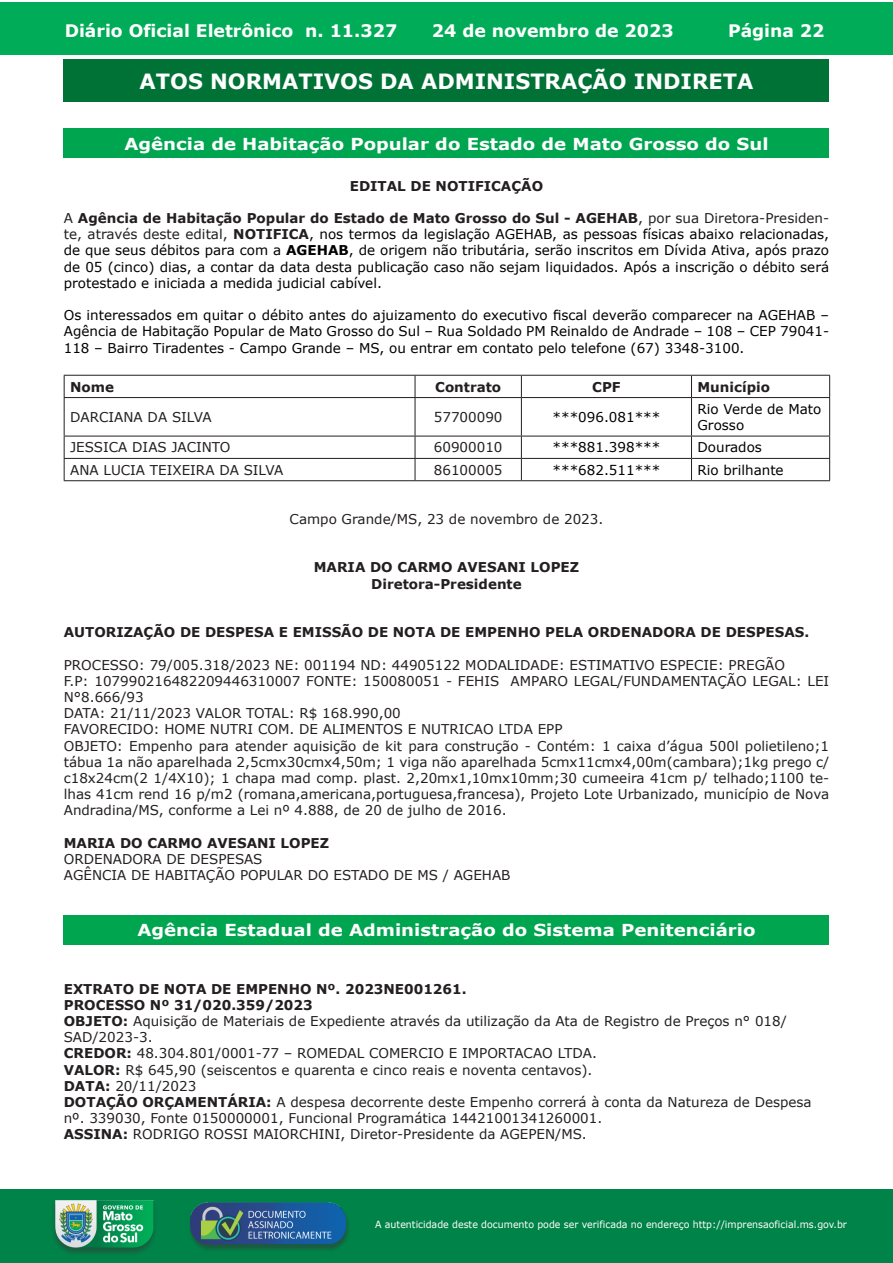
<style>
.page{position:relative;width:893px;height:1263px;background:#fff}
.page>*{position:absolute;margin:0;border:0;box-sizing:border-box;transform-origin:0 0}
.t1{font:700 21px "Verdana";color:#fff}
.t2{font:700 17.25px "Verdana";color:#fff}
.t3{font:700 16.5px "Verdana";color:#fff;scale:1.1 1}
.t4{font:13.5px/16.2px "Verdana";color:#231f20}
.t5{font:13.5px/16.2px "Verdana";color:#000;text-align:justify}
.t6{font:700 13.5px/16.2px "Verdana";color:#231f20;text-align:center}
.t7{font:9.9px "Verdana";color:#fff;scale:.95 1}
.s1{color:#231f20}
.s2{font-weight:700;color:#231f20}
.s3{font-weight:700}
</style>
<div class="page">
<div style="left:0;top:2px;width:893px;height:53px;background:#00ac57"></div>
<div style="left:1px;top:1189px;width:892px;height:74px;background:#008349"></div>
<img style="left:49px;top:1198px;width:111px;height:61px">
<img style="left:185px;top:1201px;width:168px;height:54px">
<div style="left:64px;top:60px;width:765px;height:42px;background:#007236"></div>
<div style="left:64px;top:128px;width:765px;height:30px;background:#00a54f"></div>
<hr style="left:64px;top:375px;width:351px;height:1px;background:#231f20">
<svg style="left:64px;top:376px;width:1px;height:21px"></svg>
<hr style="left:415px;top:375px;width:106px;height:1px;background:#231f20">
<svg style="left:415px;top:376px;width:1px;height:21px"></svg>
<hr style="left:521px;top:375px;width:170px;height:1px;background:#231f20">
<svg style="left:521px;top:376px;width:1px;height:21px"></svg>
<hr style="left:691px;top:375px;width:139px;height:1px;background:#231f20">
<svg style="left:691px;top:376px;width:1px;height:21px"></svg>
<svg style="left:829px;top:376px;width:1px;height:21px"></svg>
<hr style="left:64px;top:397px;width:351px;height:1px;background:#231f20">
<hr style="left:64px;top:398px;width:1px;height:38px;background:#231f20">
<hr style="left:415px;top:397px;width:106px;height:1px;background:#231f20">
<hr style="left:415px;top:398px;width:1px;height:38px;background:#231f20">
<hr style="left:521px;top:397px;width:170px;height:1px;background:#231f20">
<hr style="left:521px;top:398px;width:1px;height:38px;background:#231f20">
<hr style="left:691px;top:397px;width:139px;height:1px;background:#231f20">
<hr style="left:691px;top:398px;width:1px;height:38px;background:#231f20">
<hr style="left:829px;top:398px;width:1px;height:38px;background:#231f20">
<hr style="left:64px;top:436px;width:351px;height:1px;background:#231f20">
<hr style="left:415px;top:436px;width:106px;height:1px;background:#231f20">
<hr style="left:521px;top:436px;width:170px;height:1px;background:#231f20">
<hr style="left:691px;top:436px;width:139px;height:1px;background:#231f20">
<hr style="left:64px;top:458px;width:351px;height:1px;background:#231f20">
<svg style="left:64px;top:436px;width:1px;height:44px"></svg>
<hr style="left:415px;top:458px;width:106px;height:1px;background:#231f20">
<svg style="left:415px;top:436px;width:1px;height:44px"></svg>
<hr style="left:521px;top:458px;width:170px;height:1px;background:#231f20">
<svg style="left:521px;top:436px;width:1px;height:44px"></svg>
<hr style="left:691px;top:458px;width:139px;height:1px;background:#231f20">
<svg style="left:691px;top:436px;width:1px;height:44px"></svg>
<svg style="left:829px;top:436px;width:1px;height:44px"></svg>
<hr style="left:64px;top:480px;width:351px;height:1px;background:#231f20">
<hr style="left:415px;top:480px;width:106px;height:1px;background:#231f20">
<hr style="left:521px;top:480px;width:170px;height:1px;background:#231f20">
<hr style="left:691px;top:480px;width:139px;height:1px;background:#231f20">
<div style="left:64px;top:915px;width:765px;height:30px;background:#00a54f"></div>
<p class="t2" style="left:65px;top:18px;width:334px">Diário Oficial Eletrônico n. 11.327</p>
<p class="t2" style="left:432px;top:18px;width:243px">24 de novembro de 2023</p>
<p class="t2" style="left:728px;top:18px;width:98px">Página 22</p>
<h1 class="t1" style="left:140px;top:66px;width:615px">ATOS NORMATIVOS DA ADMINISTRAÇÃO INDIRETA</h1>
<p class="t3" style="left:124px;top:132px;width:587px">Agência de Habitação Popular do Estado de Mato Grosso do Sul</p>
<p class="t6" style="left:350px;top:177px;width:195px">EDITAL DE NOTIFICAÇÃO</p>
<p class="t5" style="left:64px;top:210px;width:767px"><span class="s1">A</span> <span class="s2">Agência de Habitação Popular do Estado de Mato Grosso do Sul - AGEHAB</span><span class="s1">, por sua Diretora-Presiden&shy;te, através deste edital,</span> <span class="s2">NOTIFICA</span>, nos termos da legislação AGEHAB, as pessoas físicas abaixo relacionadas, de que seus débitos para com a <span class="s3">AGEHAB</span>, de origem não tributária, serão inscritos em Dívida Ativa, após prazo de 05 (cinco) dias, a contar da data desta publicação caso não sejam liquidados. Após a inscrição o débito será protestado e iniciada a medida judicial cabível.</p>
<p class="t5" style="left:64px;top:307px;width:767px">Os interessados em quitar o débito antes do ajuizamento do executivo fiscal deverão comparecer na AGEHAB – Agência de Habitação Popular de Mato Grosso do Sul – Rua Soldado PM Reinaldo de Andrade – 108 – CEP 79041- 118 – Bairro Tiradentes - Campo Grande – MS, ou entrar em contato pelo telefone (67) 3348-3100.</p>
<p class="t6" style="left:70px;top:378px;width:45px">Nome</p>
<p class="t6" style="left:435px;top:378px;width:67px">Contrato</p>
<p class="t6" style="left:592px;top:378px;width:30px">CPF</p>
<p class="t6" style="left:697px;top:378px;width:74px">Município</p>
<p class="t4" style="left:70px;top:409px;width:143px">DARCIANA DA SILVA</p>
<p class="t4" style="left:434px;top:409px;width:70px">57700090</p>
<p class="t5" style="left:552px;top:409px;width:109px">***096.081***</p>
<p class="t5" style="left:697px;top:401px;width:125px">Rio Verde de Mato<br>Grosso</p>
<p class="t4" style="left:70px;top:439px;width:162px">JESSICA DIAS JACINTO</p>
<p class="t4" style="left:434px;top:439px;width:70px">60900010</p>
<p class="t5" style="left:552px;top:439px;width:109px">***881.398***</p>
<p class="t5" style="left:697px;top:439px;width:66px">Dourados</p>
<p class="t4" style="left:70px;top:462px;width:215px">ANA LUCIA TEIXEIRA DA SILVA</p>
<p class="t4" style="left:434px;top:462px;width:70px">86100005</p>
<p class="t5" style="left:552px;top:462px;width:109px">***682.511***</p>
<p class="t5" style="left:697px;top:462px;width:88px">Rio brilhante</p>
<p class="t4" style="left:290px;top:511px;width:315px">Campo Grande/MS, 23 de novembro de 2023.</p>
<p class="t6" style="left:314px;top:559px;width:267px">MARIA DO CARMO AVESANI LOPEZ<br>Diretora-Presidente</p>
<p class="t6" style="left:64px;top:624px;width:747px">AUTORIZAÇÃO DE DESPESA E EMISSÃO DE NOTA DE EMPENHO PELA ORDENADORA DE DESPESAS.</p>
<p class="t4" style="left:64px;top:656px;width:767px">PROCESSO: 79/005.318/2023 NE: 001194 ND: 44905122 MODALIDADE: ESTIMATIVO ESPECIE: PREGÃO<br>F.P: 107990216482209446310007 FONTE: 150080051 - FEHIS AMPARO LEGAL/FUNDAMENTAÇÃO LEGAL: LEI N°8.666/93<br>DATA: 21/11/2023 VALOR TOTAL: R$ 168.990,00<br>FAVORECIDO: HOME NUTRI COM. DE ALIMENTOS E NUTRICAO LTDA EPP<br>OBJETO: Empenho para atender aquisição de kit para construção - Contém: 1 caixa d’água 500l polietileno;1 tábua 1a não aparelhada 2,5cmx30cmx4,50m; 1 viga não aparelhada 5cmx11cmx4,00m(cambara);1kg prego c/ c18x24cm(2 1/4X10); 1 chapa mad comp. plast. 2,20mx1,10mx10mm;30 cumeeira 41cm p/ telhado;1100 te&shy;lhas 41cm rend 16 p/m2 (romana,americana,portuguesa,francesa), Projeto Lote Urbanizado, município de Nova Andradina/MS, conforme a Lei nº 4.888, de 20 de julho de 2016.</p>
<p class="t6" style="left:64px;top:834px;width:267px">MARIA DO CARMO AVESANI LOPEZ</p>
<p class="t4" style="left:64px;top:851px;width:448px">ORDENADORA DE DESPESAS<br>AGÊNCIA DE HABITAÇÃO POPULAR DO ESTADO DE MS / AGEHAB</p>
<p class="t3" style="left:137px;top:919px;width:563px">Agência Estadual de Administração do Sistema Penitenciário</p>
<p class="t4" style="left:64px;top:980px;width:749px"><span class="s3">EXTRATO DE NOTA DE EMPENHO Nº. 2023NE001261.<br>PROCESSO Nº 31/020.359/2023<br>OBJETO:</span> Aquisição de Materiais de Expediente através da utilização da Ata de Registro de Preços n° 018/ SAD/2023-3.<br><span class="s3">CREDOR:</span> 48.304.801/0001-77 – ROMEDAL COMERCIO E IMPORTACAO LTDA.<br><span class="s3">VALOR:</span> R$ 645,90 (seiscentos e quarenta e cinco reais e noventa centavos).<br><span class="s3">DATA:</span> 20/11/2023<br><span class="s3">DOTAÇÃO ORÇAMENTÁRIA:</span> A despesa decorrente deste Empenho correrá à conta da Natureza de Despesa nº. 339030, Fonte 0150000001, Funcional Programática 14421001341260001.<br><span class="s3">ASSINA:</span> RODRIGO ROSSI MAIORCHINI, Diretor-Presidente da AGEPEN/MS.</p>
<p class="t7" style="left:375px;top:1218px;width:498px">A autenticidade deste documento pode ser verificada no endereço http://imprensaoficial.ms.gov.br</p>
</div>
